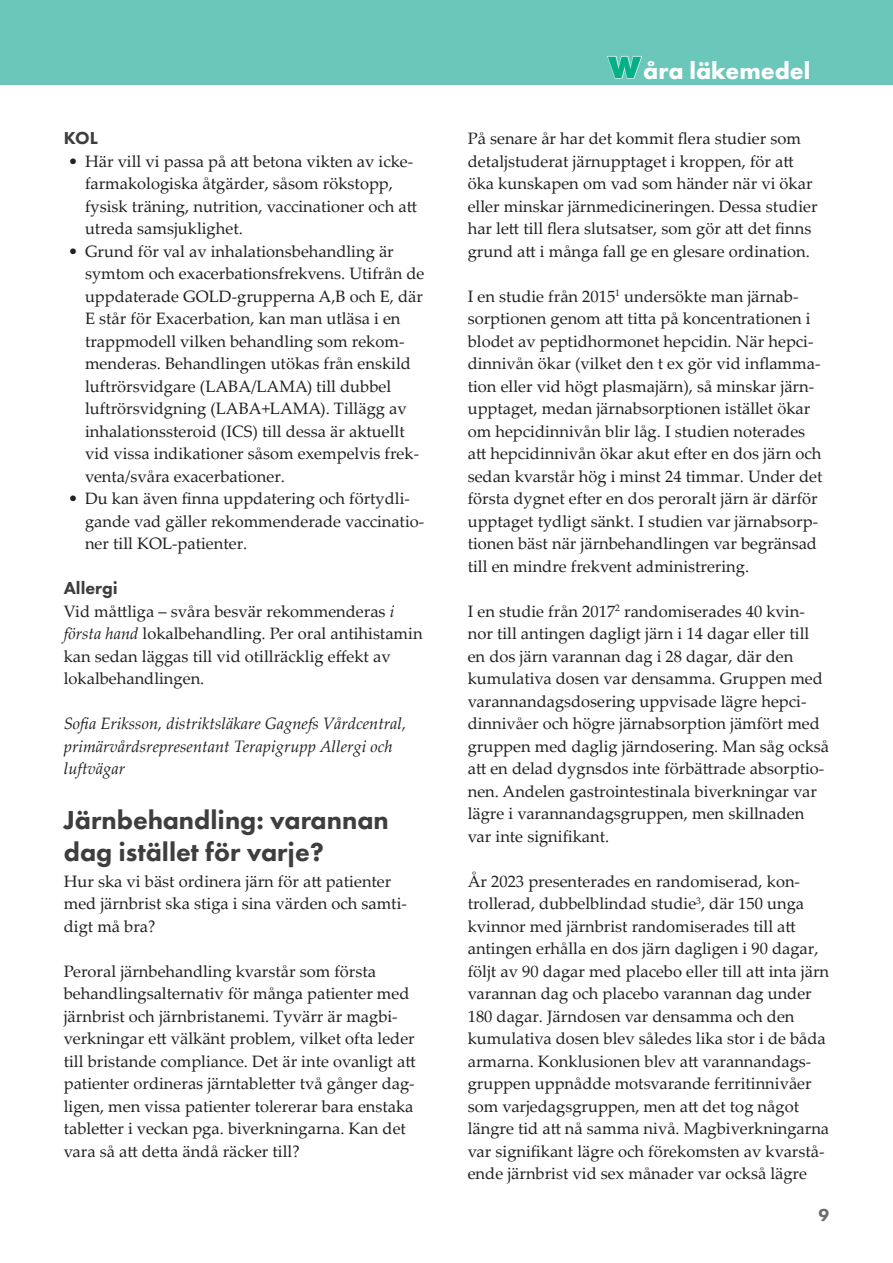
<style>
.page{position:relative;width:893px;height:1263px;background:#fff}
.page>*{position:absolute;margin:0;border:0;box-sizing:border-box;transform-origin:0 0}
.Vanlig_nyhetsrubbe{font:800 27px/32.4px "Futura PT";color:#3e3e3f}
.t1{font:700 24.6px "Futura PT";color:#fff}
.Mellanrubrik{font:800 18px "Futura PT";color:#3e3e3f}
.t2{font:800 18px "Futura PT";color:#6c6d70}
.Bröd{font:16.5px/22.5px "Palatino Linotype";color:#231f20}
.Bröd-2{font:italic 16.5px/22.5px "Palatino Linotype";color:#231f20}
.s1{font-style:italic}
.s2{font-weight:800;font-size:31.95px}
</style>
<div class="page">
<div style="left:0;top:0;width:893px;height:85px;background:#6cc7bb"></div>
<p class="Mellanrubrik" style="left:64px;top:127px;width:35px">KOL</p>
<p class="Bröd" style="left:85px;top:149px;width:333px;text-indent:-17px">• Här vill vi passa på att betona vikten av icke&shy;farmakologiska åtgärder, såsom rökstopp, fysisk träning, nutrition, vaccinationer och att utreda samsjuklighet.</p>
<p class="Bröd" style="left:85px;top:239px;width:341px;text-indent:-17px">• Grund för val av inhalationsbehandling är symtom och exacerbationsfrekvens. Utifrån de uppdaterade GOLD-grupperna A,B och E, där E står för Exacerbation, kan man utläsa i en trappmodell vilken behandling som rekom&shy;menderas. Behandlingen utökas från enskild luftrörsvidgare (LABA/LAMA) till dubbel luftrörsvidgning (LABA+LAMA). Tillägg av inhalationssteroid (ICS) till dessa är aktuellt vid vissa indikationer såsom exempelvis frek&shy;venta/svåra exacerbationer.</p>
<p class="Bröd" style="left:85px;top:486px;width:341px;text-indent:-17px">• Du kan även finna uppdatering och förtydli&shy;gande vad gäller rekommenderade vaccinatio&shy;ner till KOL-patienter.</p>
<p class="Mellanrubrik" style="left:64px;top:577px;width:56px">Allergi</p>
<p class="Bröd" style="left:64px;top:599px;width:360px">Vid måttliga – svåra besvär rekommenderas <span class="s1">i första hand</span> lokalbehandling. Per oral antihistamin kan sedan läggas till vid otillräcklig effekt av lokalbehandlingen.</p>
<p class="Bröd-2" style="left:64px;top:711px;width:344px">Sofia Eriksson, distriktsläkare Gagnefs Vårdcentral, primärvårdsrepresentant Terapigrupp Allergi och luftvägar</p>
<p class="Vanlig_nyhetsrubbe" style="left:64px;top:803px;width:327px">Järnbehandling: varannan dag istället för varje?</p>
<p class="Bröd" style="left:64px;top:869px;width:345px">Hur ska vi bäst ordinera järn för att patienter med järnbrist ska stiga i sina värden och samti&shy;digt må bra?</p>
<p class="Bröd" style="left:64px;top:959px;width:353px">Peroral järnbehandling kvarstår som första behandlingsalternativ för många patienter med järnbrist och järnbristanemi. Tyvärr är magbi&shy;verkningar ett välkänt problem, vilket ofta leder till bristande compliance. Det är inte ovanligt att patienter ordineras järntabletter två gånger dag&shy;ligen, men vissa patienter tolererar bara enstaka tabletter i veckan pga. biverkningarna. Kan det vara så att detta ändå räcker till?</p>
<h2 class="t1" style="left:608px;top:54px;width:204px"><span class="s2">W</span>åra läkemedel</h2>
<p class="Bröd" style="left:468px;top:126px;width:351px">På senare år har det kommit flera studier som detaljstuderat järnupptaget i kroppen, för att öka kunskapen om vad som händer när vi ökar eller minskar järnmedicineringen. Dessa studier har lett till flera slutsatser, som gör att det finns grund att i många fall ge en glesare ordination.</p>
<p class="Bröd" style="left:468px;top:284px;width:356px">I en studie från 2015<sup>1</sup> undersökte man järnab&shy;sorptionen genom att titta på koncentrationen i blodet av peptidhormonet hepcidin. När hepci&shy;dinnivån ökar (vilket den t ex gör vid inflamma&shy;tion eller vid högt plasmajärn), så minskar järn&shy;upptaget, medan järnabsorptionen istället ökar om hepcidinnivån blir låg. I studien noterades att hepcidinnivån ökar akut efter en dos järn och sedan kvarstår hög i minst 24 timmar. Under det första dygnet efter en dos peroralt järn är därför upptaget tydligt sänkt. I studien var järnabsorp&shy;tionen bäst när järnbehandlingen var begränsad till en mindre frekvent administrering.</p>
<p class="Bröd" style="left:468px;top:599px;width:363px">I en studie från 2017<sup>2</sup> randomiserades 40 kvin&shy;nor till antingen dagligt järn i 14 dagar eller till en dos järn varannan dag i 28 dagar, där den kumulativa dosen var densamma. Gruppen med varannandagsdosering uppvisade lägre hepci&shy;dinnivåer och högre järnabsorption jämfört med gruppen med daglig järndosering. Man såg också att en delad dygnsdos inte förbättrade absorptio&shy;nen. Andelen gastrointestinala biverkningar var lägre i varannandagsgruppen, men skillnaden var inte signifikant.</p>
<p class="Bröd" style="left:468px;top:869px;width:363px">År 2023 presenterades en randomiserad, kon&shy;trollerad, dubbelblindad studie<sup>3</sup>, där 150 unga kvinnor med järnbrist randomiserades till att antingen erhålla en dos järn dagligen i 90 dagar, följt av 90 dagar med placebo eller till att inta järn varannan dag och placebo varannan dag under 180 dagar. Järndosen var densamma och den kumulativa dosen blev således lika stor i de båda armarna. Konklusionen blev att varannandags&shy;gruppen uppnådde motsvarande ferritinnivåer som varjedagsgruppen, men att det tog något längre tid att nå samma nivå. Magbiverkningarna var signifikant lägre och förekomsten av kvarstå&shy;ende järnbrist vid sex månader var också lägre</p>
<p class="t2" style="left:818px;top:1204px;width:12px">9</p>
</div>
